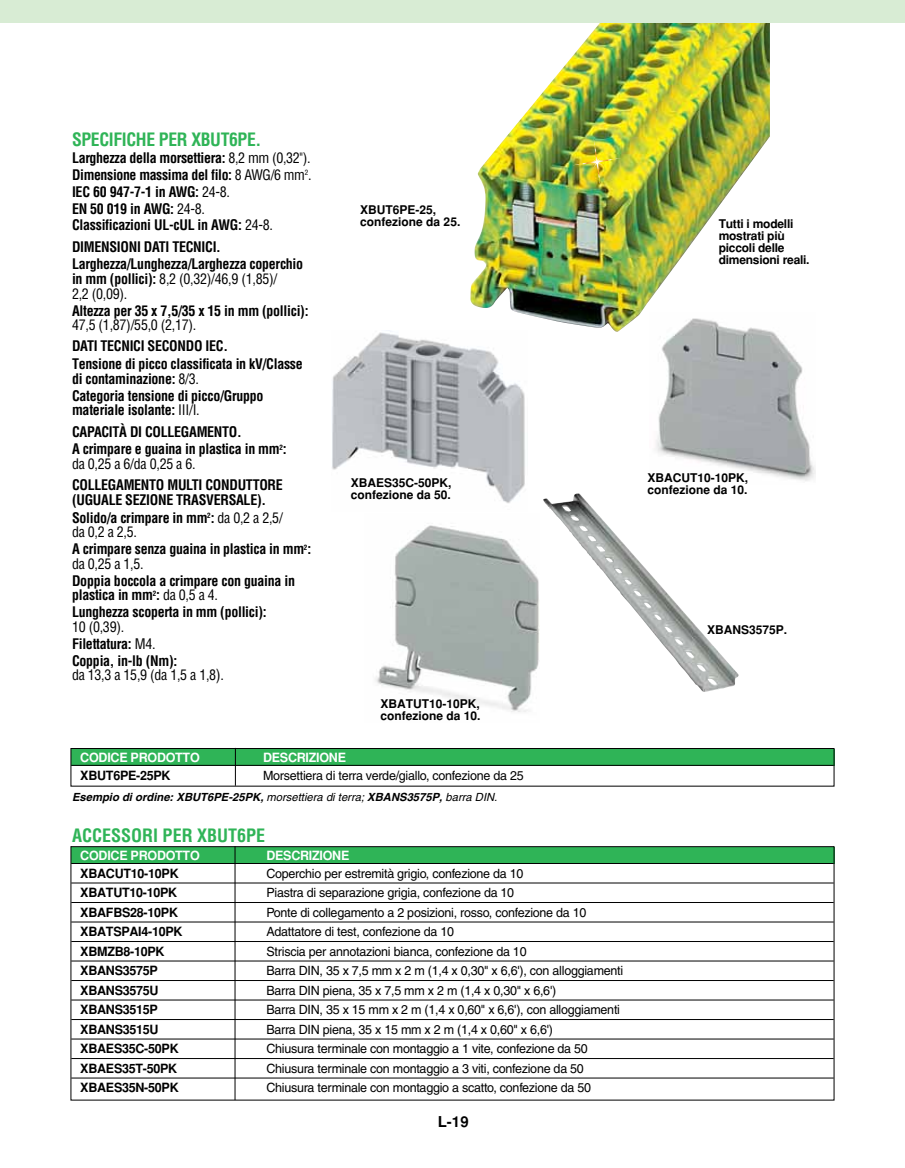
<style>
.page{position:relative;width:905px;height:1168px;background:#fff}
.page>*{position:absolute;margin:0;border:0;box-sizing:border-box;transform-origin:0 0}
.t1{font:700 condensed 18px "Helvetica";letter-spacing:-.02em;color:#2fb457}
.t2{font:700 condensed 18px "Helvetica";color:#2fb457}
.t3{font:700 15px "Helvetica";color:#000}
.t4{font:700 condensed 14.25px/16.8px "Helvetica";letter-spacing:-.02em;color:#000}
.t5{font:condensed 14.25px/14.7px "Helvetica";letter-spacing:-.02em;color:#000}
.t6{font:12.75px "Helvetica";letter-spacing:-.02em;color:#000}
.t7{font:700 12.75px "Helvetica";letter-spacing:-.02em;color:#000}
.t8{font:700 12.75px "Helvetica";letter-spacing:-.02em;color:#fff}
.t9{font:700 12px/12px "Helvetica";color:#000}
.t10{font:700 12px/12px "Helvetica";letter-spacing:-.02em;color:#000}
.t11{font:italic 700 11.25px "Helvetica";color:#000}
.s1{font-weight:400}
.s2{font-weight:700}
.s3{font-size:15px}
</style>
<div class="page">
<img style="left:470px;top:22px;width:300px;height:310px">
<div style="left:0;top:0;width:904px;height:22px;background:#d8ecd4"></div>
<img style="left:543px;top:493px;width:195px;height:199px">
<img style="left:375px;top:525px;width:164px;height:187px">
<img style="left:650px;top:312px;width:165px;height:169px">
<img style="left:332px;top:331px;width:195px;height:172px">
<div style="left:71px;top:847px;width:763px;height:17px;background:#2fb457"></div>
<div style="left:71px;top:749px;width:763px;height:16px;background:#2fb457"></div>
<hr style="left:71px;top:765px;width:762px;height:1px;background:#000">
<div style="left:71px;top:748px;width:763px;height:38px;border:1px solid #000"></div>
<hr style="left:71px;top:863px;width:762px;height:1px;background:#000">
<hr style="left:71px;top:882px;width:762px;height:1px;background:#000">
<hr style="left:71px;top:902px;width:762px;height:1px;background:#000">
<hr style="left:71px;top:921px;width:762px;height:1px;background:#000">
<hr style="left:71px;top:941px;width:762px;height:1px;background:#000">
<hr style="left:71px;top:960px;width:762px;height:1px;background:#000">
<hr style="left:71px;top:980px;width:762px;height:1px;background:#000">
<hr style="left:71px;top:999px;width:762px;height:1px;background:#000">
<hr style="left:71px;top:1019px;width:762px;height:1px;background:#000">
<hr style="left:71px;top:1038px;width:762px;height:1px;background:#000">
<hr style="left:71px;top:1058px;width:762px;height:1px;background:#000">
<hr style="left:71px;top:1077px;width:762px;height:1px;background:#000">
<div style="left:71px;top:846px;width:763px;height:254px;border:1px solid #000"></div>
<img style="left:572px;top:138px;width:49px;height:49px">
<hr style="left:235px;top:748px;width:1px;height:38px;background:#000">
<hr style="left:235px;top:846px;width:1px;height:254px;background:#000">
<p class="t1" style="left:72px;top:128px;width:191px">SPECIFICHE PER XBUT6PE.</p>
<p class="t4" style="left:72px;top:149px;width:241px">Larghezza della morsettiera: <span class="s1">8,2 mm (0,32").<br></span>Dimensione massima del filo: <span class="s1">8 AWG/6 mm</span><sup>2</sup><span class="s1">.<br></span>IEC 60 947-7-1 in AWG: <span class="s1">24-8.<br></span>EN 50 019 in AWG: <span class="s1">24-8.<br></span>Classificazioni UL-cUL in AWG: <span class="s1">24-8.</span></p>
<p class="t4" style="left:72px;top:237px;width:233px;line-height:17.7px">DIMENSIONI DATI TECNICI.<br>Larghezza/Lunghezza/Larghezza coperchio</p>
<p class="t5" style="left:72px;top:271px;width:207px"><span class="s2">in mm (pollici):</span> 8,2 (0,32)/46,9 (1,85)/<br>2,2 (0,09).</p>
<p class="t4" style="left:72px;top:302px;width:238px">Altezza per 35 x 7,5/35 x 15 in mm (pollici):</p>
<p class="t5" style="left:72px;top:318px;width:126px">47,5 (1,87)/55,0 (2,17).</p>
<p class="t4" style="left:72px;top:337px;width:232px;line-height:17.7px">DATI TECNICI SECONDO IEC.<br>Tensione di picco classificata in kV/Classe</p>
<p class="t4" style="left:72px;top:370px;width:193px">di contaminazione: <span class="s1">8/3.<br></span>Categoria tensione di picco/Gruppo</p>
<p class="t4" style="left:72px;top:399px;width:171px;line-height:21.1px">materiale isolante: <span class="s1">III/I.<br></span>CAPACITÀ DI COLLEGAMENTO.</p>
<p class="t4" style="left:72px;top:442px;width:216px;line-height:14.7px">A crimpare e guaina in plastica in mm<sup>2</sup>: <span class="s1">da 0,25 a 6/da 0,25 a 6.</span></p>
<p class="t4" style="left:72px;top:477px;width:212px;line-height:14.7px">COLLEGAMENTO MULTI CONDUTTORE (UGUALE SEZIONE TRASVERSALE).</p>
<p class="t4" style="left:72px;top:510px;width:212px;line-height:14.7px">Solido/a crimpare in mm<sup>2</sup>: <span class="s1">da 0,2 a 2,5/ da 0,2 a 2,5.</span></p>
<p class="t4" style="left:72px;top:541px;width:241px;line-height:14.7px">A crimpare senza guaina in plastica in mm<sup>2</sup>: <span class="s1">da 0,25 a 1,5.</span></p>
<p class="t4" style="left:72px;top:573px;width:224px;line-height:14.7px">Doppia boccola a crimpare con guaina in plastica in mm<sup>2</sup>: <span class="s1">da 0,5 a 4.</span></p>
<p class="t4" style="left:72px;top:603px;width:196px">Lunghezza scoperta in mm (pollici):</p>
<p class="t4" style="left:72px;top:618px;width:107px"><span class="s1">10 (0,39).<br></span>Filettatura: <span class="s1">M4.<br></span>Coppia, in-lb (Nm):</p>
<p class="t5" style="left:72px;top:668px;width:153px">da 13,3 a 15,9 (da 1,5 a 1,8<span class="s3">)</span>.</p>
<p class="t9" style="left:360px;top:204px;width:102px">XBUT6PE-25, confezione da 25.</p>
<p class="t9" style="left:351px;top:477px;width:102px">XBAES35C-50PK, confezione da 50.</p>
<p class="t9" style="left:380px;top:697px;width:102px">XBATUT10-10PK, confezione da 10.</p>
<p class="t8" style="left:80px;top:750px;width:121px">CODICE PRODOTTO</p>
<p class="t8" style="left:263px;top:750px;width:84px">DESCRIZIONE</p>
<p class="t7" style="left:80px;top:768px;width:92px">XBUT6PE-25PK</p>
<p class="t6" style="left:263px;top:768px;width:262px">Morsettiera di terra verde/giallo, confezione da 25</p>
<p class="t11" style="left:72px;top:790px;width:427px">Esempio di ordine: XBUT6PE-25PK, <span class="s1">morsettiera di terra;</span> XBANS3575P, <span class="s1">barra DIN.</span></p>
<p class="t2" style="left:72px;top:824px;width:195px">ACCESSORI PER XBUT6PE</p>
<p class="t8" style="left:80px;top:848px;width:121px">CODICE PRODOTTO</p>
<p class="t8" style="left:266px;top:848px;width:84px">DESCRIZIONE</p>
<p class="t7" style="left:80px;top:866px;width:100px">XBACUT10-10PK</p>
<p class="t6" style="left:266px;top:866px;width:258px">Coperchio per estremità grigio, confezione da 10</p>
<p class="t7" style="left:80px;top:885px;width:98px">XBATUT10-10PK</p>
<p class="t6" style="left:266px;top:885px;width:249px">Piastra di separazione grigia, confezione da 10</p>
<p class="t7" style="left:80px;top:905px;width:99px">XBAFBS28-10PK</p>
<p class="t6" style="left:266px;top:905px;width:321px">Ponte di collegamento a 2 posizioni, rosso, confezione da 10</p>
<p class="t7" style="left:80px;top:924px;width:104px">XBATSPAI4-10PK</p>
<p class="t6" style="left:266px;top:924px;width:189px">Adattatore di test, confezione da 10</p>
<p class="t7" style="left:80px;top:944px;width:86px">XBMZB8-10PK</p>
<p class="t6" style="left:266px;top:944px;width:262px">Striscia per annotazioni bianca, confezione da 10</p>
<p class="t7" style="left:80px;top:963px;width:79px">XBANS3575P</p>
<p class="t6" style="left:266px;top:963px;width:358px">Barra DIN, 35 x 7,5 mm x 2 m (1,4 x 0,30" x 6,6'), con alloggiamenti</p>
<p class="t7" style="left:80px;top:983px;width:80px">XBANS3575U</p>
<p class="t6" style="left:266px;top:983px;width:291px">Barra DIN piena, 35 x 7,5 mm x 2 m (1,4 x 0,30" x 6,6')</p>
<p class="t7" style="left:80px;top:1002px;width:79px">XBANS3515P</p>
<p class="t6" style="left:266px;top:1002px;width:355px">Barra DIN, 35 x 15 mm x 2 m (1,4 x 0,60" x 6,6'), con alloggiamenti</p>
<p class="t7" style="left:80px;top:1022px;width:80px">XBANS3515U</p>
<p class="t6" style="left:266px;top:1022px;width:288px">Barra DIN piena, 35 x 15 mm x 2 m (1,4 x 0,60" x 6,6')</p>
<p class="t7" style="left:80px;top:1041px;width:100px">XBAES35C-50PK</p>
<p class="t6" style="left:266px;top:1041px;width:323px">Chiusura terminale con montaggio a 1 vite, confezione da 50</p>
<p class="t7" style="left:80px;top:1061px;width:98px">XBAES35T-50PK</p>
<p class="t6" style="left:266px;top:1061px;width:319px">Chiusura terminale con montaggio a 3 viti, confezione da 50</p>
<p class="t7" style="left:80px;top:1080px;width:100px">XBAES35N-50PK</p>
<p class="t6" style="left:266px;top:1080px;width:326px">Chiusura terminale con montaggio a scatto, confezione da 50</p>
<p class="t3" style="left:438px;top:1113px;width:32px">L-19</p>
<p class="t10" style="left:718px;top:217px;width:92px">Tutti i modelli mostrati più piccoli delle dimensioni reali.</p>
<p class="t9" style="left:647px;top:471px;width:102px">XBACUT10-10PK, confezione da 10.</p>
<p class="t9" style="left:707px;top:624px;width:82px">XBANS3575P.</p>
</div>
